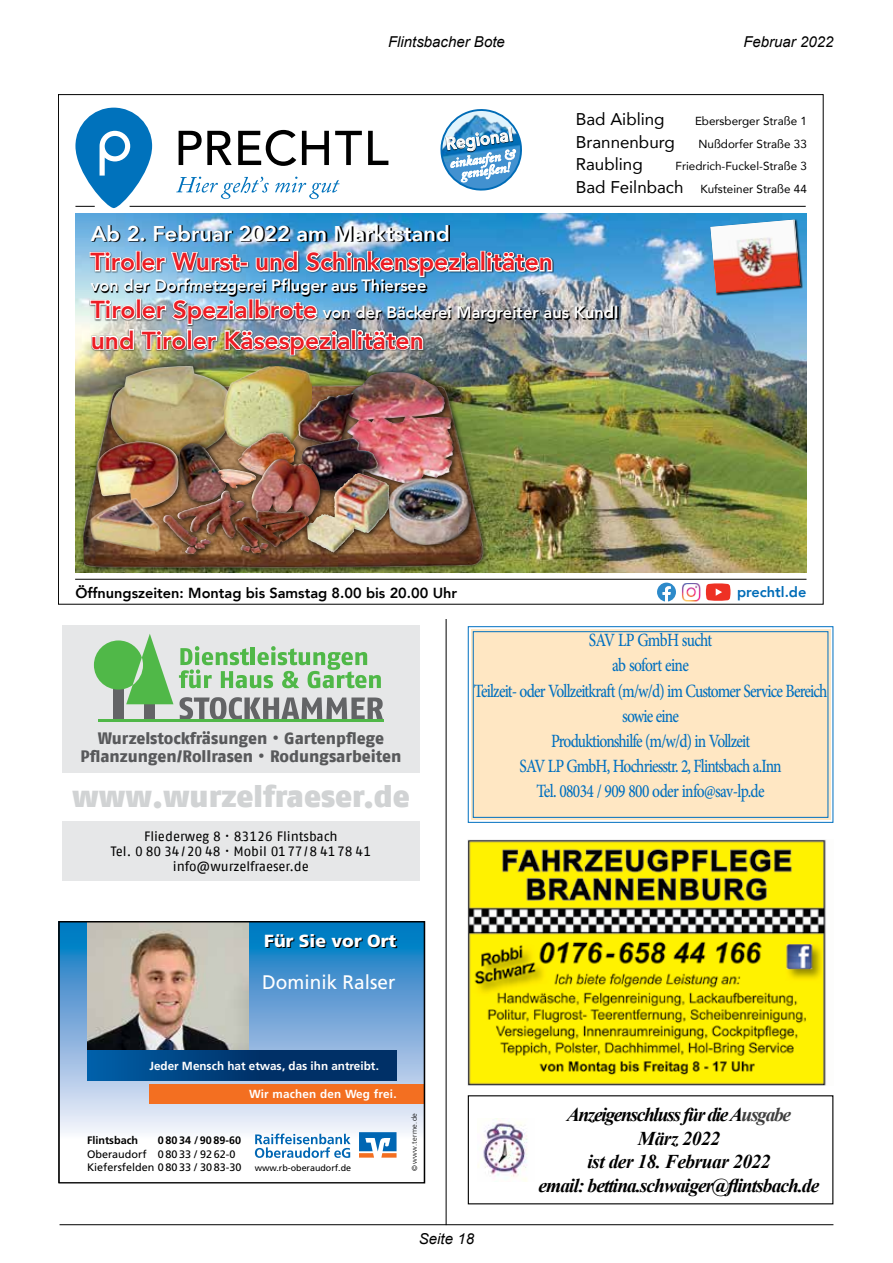
<style>
.page{position:relative;width:893px;height:1263px;background:#fff}
.page>*{position:absolute;margin:0;border:0;box-sizing:border-box;transform-origin:0 0}
.t1{font:30.6px "Fago No Black Tf";color:#d1d3d4}
.t2{font:26.25px/25.2px "Adobe Arabic";letter-spacing:-.04em;color:#0070c0;text-align:center;scale:.8 1}
.t3{font:800 24.6px/47.8px "Avenir";color:#ed1d24}
.t4{font:800 21.3px "Avenir";color:#fff}
.t5{font:19.65px "Frutiger";color:#fff}
.t6{font:italic 700 19.5px/23.4px "Times New Roman";letter-spacing:-.05em;color:#000;text-align:center}
.t7{font:600 17.7px "Avenir Next";color:#fff;scale:.93 1}
.t8{font:900 17.55px "Frutiger LT Std";color:#fff}
.t9{font:16.95px "Avenir";color:#000}
.t10{font:16.5px/18px "Fago No Exb Tf";color:#58595b;text-align:center}
.t11{font:800 16.35px/26.8px "Avenir";color:#fff}
.t12{font:italic 15px "Arial";color:#000}
.t13{font:800 14.55px "Avenir";color:#000}
.t14{font:800 14.55px "Avenir";color:#006cb7}
.t15{font:italic 600 13.65px/12.1px "Adobe Caslon Pro";color:#fff;text-align:center}
.t16{font:13.5px/15px "Fago No Regular Tf";color:#000;text-align:center}
.t17{font:11.7px/23px "Avenir";color:#000;text-align:right}
.t18{font:700 11.7px "Frutiger";color:#fff}
.t19{font:700 11.7px "Frutiger";letter-spacing:.02em;color:#fff}
.t20{font:10.8px "Frutiger";color:#000}
.t21{font:700 10.8px "Frutiger";color:#000}
.t22{font:300 7.35px "Frutiger";letter-spacing:.06em;color:#000}
.s1{font-size:16.95px}
.s2{font-size:8.85px}
.s3{color:#404040}
</style>
<div class="page">
<hr style="left:60px;top:1224px;width:773px;height:1px;background:#000">
<hr style="left:446px;top:60px;width:1px;height:1165px;background:#000">
<div style="left:428px;top:60px;width:26px;height:559px;background:#fff"></div>
<svg style="left:61px;top:924px;width:362px;height:209px;background:#7fb2dd"></svg>
<img style="left:87px;top:924px;width:161px;height:126px">
<svg style="left:359px;top:1132px;width:38px;height:25px"></svg>
<svg style="left:255px;top:1133px;width:96px;height:25px"></svg>
<svg style="left:87px;top:1050px;width:310px;height:31px;background:#003d7a"></svg>
<div style="left:149px;top:1084px;width:276px;height:20px;background:#f36f21"></div>
<div style="left:58px;top:921px;width:367px;height:262px;border:1px solid #000"></div>
<div style="left:62px;top:625px;width:358px;height:147px;background:#e6e7e8"></div>
<div style="left:114px;top:670px;width:10px;height:49px;background:#636466"></div>
<svg style="left:179px;top:646px;width:202px;height:42px"></svg>
<svg style="left:180px;top:697px;width:203px;height:23px"></svg>
<div style="left:145px;top:670px;width:10px;height:49px;background:#636466"></div>
<svg style="left:94px;top:634px;width:79px;height:70px"></svg>
<hr style="left:99px;top:720px;width:285px;height:2px;background:#50b848">
<div style="left:62px;top:821px;width:358px;height:59px;background:#e6e7e8"></div>
<svg style="left:467px;top:1095px;width:367px;height:110px"></svg>
<img style="left:477px;top:1118px;width:57px;height:63px">
<img style="left:468px;top:840px;width:358px;height:246px">
<svg style="left:75px;top:108px;width:77px;height:100px;fill:#0072bc"></svg>
<svg style="left:100px;top:131px;width:30px;height:45px"></svg>
<svg style="left:179px;top:131px;width:53px;height:34px"></svg>
<svg style="left:238px;top:130px;width:58px;height:36px"></svg>
<svg style="left:302px;top:131px;width:27px;height:34px"></svg>
<svg style="left:335px;top:131px;width:27px;height:34px"></svg>
<svg style="left:368px;top:131px;width:20px;height:34px"></svg>
<svg style="left:176px;top:177px;width:93px;height:22px"></svg>
<svg style="left:275px;top:177px;width:65px;height:22px"></svg>
<svg style="left:75px;top:206px;width:20px;height:1px"></svg>
<hr style="left:130px;top:206px;width:676px;height:1px;background:#000">
<hr style="left:75px;top:579px;width:731px;height:1px;background:#000">
<img style="left:75px;top:214px;width:731px;height:359px">
<img style="left:80px;top:349px;width:412px;height:231px">
<div style="left:710px;top:219px;width:93px;height:77px;background:#000;opacity:.75"></div>
<img style="left:710px;top:219px;width:91px;height:75px">
<div style="left:107px;top:362px;width:133px;height:102px;background:#000;opacity:.8"></div>
<img style="left:108px;top:366px;width:117px;height:73px">
<div style="left:175px;top:439px;width:58px;height:69px;background:#000;opacity:.8"></div>
<img style="left:186px;top:443px;width:29px;height:43px">
<div style="left:159px;top:486px;width:93px;height:75px;background:#000;opacity:.8"></div>
<img style="left:177px;top:491px;width:67px;height:47px">
<div style="left:92px;top:437px;width:94px;height:79px;background:#000;opacity:.8"></div>
<img style="left:97px;top:442px;width:82px;height:66px">
<img style="left:85px;top:495px;width:80px;height:62px">
<div style="left:89px;top:250px;width:465px;height:29px;background:#000;opacity:.75"></div>
<svg style="left:88px;top:242px;width:154px;height:41px"></svg>
<div style="left:240px;top:262px;width:8px;height:5px;border:2px solid #fff"></div>
<img style="left:255px;top:250px;width:299px;height:28px">
<div style="left:91px;top:329px;width:334px;height:28px;background:#000;opacity:.75"></div>
<img style="left:89px;top:298px;width:335px;height:58px">
<svg style="left:92px;top:279px;width:335px;height:18px;background:#578aa9"></svg>
<img style="left:324px;top:306px;width:295px;height:17px">
<img style="left:91px;top:225px;width:359px;height:17px">
<svg style="left:657px;top:583px;width:19px;height:19px"></svg>
<img style="left:681px;top:583px;width:20px;height:18px">
<svg style="left:706px;top:583px;width:24px;height:18px"></svg>
<img style="left:225px;top:366px;width:86px;height:62px">
<div style="left:215px;top:428px;width:87px;height:67px;background:#000;opacity:.8"></div>
<img style="left:238px;top:433px;width:37px;height:36px">
<div style="left:340px;top:367px;width:121px;height:124px;background:#000;opacity:.8"></div>
<img style="left:345px;top:372px;width:109px;height:102px">
<div style="left:294px;top:389px;width:67px;height:62px;background:#000;opacity:.8"></div>
<img style="left:311px;top:392px;width:42px;height:19px">
<div style="left:296px;top:433px;width:90px;height:66px;background:#000;opacity:.8"></div>
<img style="left:302px;top:438px;width:48px;height:31px">
<div style="left:303px;top:469px;width:94px;height:90px;background:#000;opacity:.8"></div>
<img style="left:316px;top:473px;width:42px;height:76px">
<div style="left:385px;top:474px;width:92px;height:77px;background:#000;opacity:.8"></div>
<img style="left:387px;top:474px;width:86px;height:73px">
<div style="left:247px;top:454px;width:80px;height:70px;background:#000;opacity:.8"></div>
<img style="left:249px;top:459px;width:74px;height:59px">
<div style="left:231px;top:507px;width:85px;height:53px;background:#000;opacity:.8"></div>
<img style="left:235px;top:511px;width:74px;height:37px">
<img style="left:440px;top:109px;width:82px;height:82px">
<div style="left:467px;top:626px;width:367px;height:197px;background:#ffe7c3"></div>
<div style="left:473px;top:631px;width:355px;height:187px;border:1px solid #0070c0"></div>
<p class="t12" style="left:388px;top:32px;width:118px">Flintsbacher Bote</p>
<p class="t12" style="left:743px;top:32px;width:92px">Februar 2022</p>
<p class="t7" style="left:444px;top:129px;width:74px;rotate:-8deg">Regional</p>
<p class="t15" style="left:449px;top:157px;width:67px;rotate:-8deg">einkaufen &amp; genießen!</p>
<p class="t4" style="left:91px;top:217px;width:360px">Ab 2. Februar 2022 am Marktstand</p>
<p class="t9" style="left:576px;top:105px;width:90px">Bad Aibling</p>
<p class="t17" style="left:695px;top:109px;width:113px">Ebersberger Straße 1</p>
<p class="t9" style="left:576px;top:128px;width:100px">Brannenburg</p>
<p class="t17" style="left:698px;top:132px;width:110px">Nußdorfer Straße 33</p>
<p class="t9" style="left:576px;top:151px;width:68px">Raubling</p>
<p class="t17" style="left:576px;top:155px;width:233px">Friedrich-Fuckel-Straße 3<br><span class="s1">Bad Feilnbach</span> Kufsteiner Straße 44</p>
<p class="t3" style="left:90px;top:238px;width:464px">Tiroler Wurst- und Schinkenspezialitäten<br>Tiroler Spezialbrote</p>
<p class="t3" style="left:91px;top:316px;width:334px">und Tiroler Käsespezialitäten</p>
<p class="t11" style="left:323px;top:272px;width:297px;text-indent:-232px">von der Dorfmetzgerei Pfluger aus Thiersee<br>von der Bäckerei Margreiter aus Kundl</p>
<p class="t13" style="left:75px;top:581px;width:383px">Öffnungszeiten: Montag bis Samstag 8.00 bis 20.00 Uhr</p>
<p class="t14" style="left:737px;top:580px;width:71px">prechtl.de</p>
<p class="t10" style="left:80px;top:729px;width:322px">Wurzelstockfräsungen • Gartenpflege<br>Pflanzungen/Rollrasen • Rodungsarbeiten</p>
<p class="t1" style="left:72px;top:778px;width:339px">www.wurzelfraeser.de</p>
<p class="t16" style="left:111px;top:828px;width:262px">Fliederweg 8 · 83126 Flintsbach<br>Tel. 0 80 34/20 48 · Mobil 0177/8 4178 41 info@wurzelfraeser.de</p>
<p class="t8" style="left:264px;top:930px;width:134px">Für Sie vor Ort</p>
<p class="t5" style="left:262px;top:971px;width:135px">Dominik Ralser</p>
<p class="t18" style="left:149px;top:1059px;width:231px">Jeder Mensch hat etwas, das ihn antreibt.</p>
<p class="t19" style="left:249px;top:1087px;width:149px">Wir machen den Weg frei.</p>
<p class="t21" style="left:87px;top:1134px;width:53px">Flintsbach</p>
<p class="t21" style="left:158px;top:1134px;width:85px">0 80 34 / 90 89-60</p>
<p class="t20" style="left:87px;top:1160px;width:266px">Kiefersfelden 0 80 33 / 30 83-30 <span class="s2">www.rb-oberaudorf.de</span></p>
<p class="t20" style="left:87px;top:1147px;width:150px">Oberaudorf 0 80 33 / 92 62-0</p>
<p class="t22" style="left:410px;top:1171px;width:59px;rotate:-90deg">©www.terme.de</p>
<p class="t2" style="left:474px;top:624px;width:444px">SAV LP GmbH sucht<br>ab sofort eine<br>Teilzeit- oder Vollzeitkraft (m/w/d) im Customer Service Bereich sowie eine<br>Produktionshilfe (m/w/d) in Vollzeit<br>SAV LP GmbH, Hochriesstr. 2, Flintsbach a.Inn<br>Tel. 08034 / 909 800 oder info@sav-lp.de</p>
<p class="t6" style="left:539px;top:1102px;width:282px">Anzeigenschluss für die A<span class="s3">usgabe<br></span>März 2022<br>ist der 18. Februar 2022<br>email: bettina.schwaiger@flintsbach.de</p>
<p class="t12" style="left:419px;top:1229px;width:57px">Seite 18</p>
</div>
